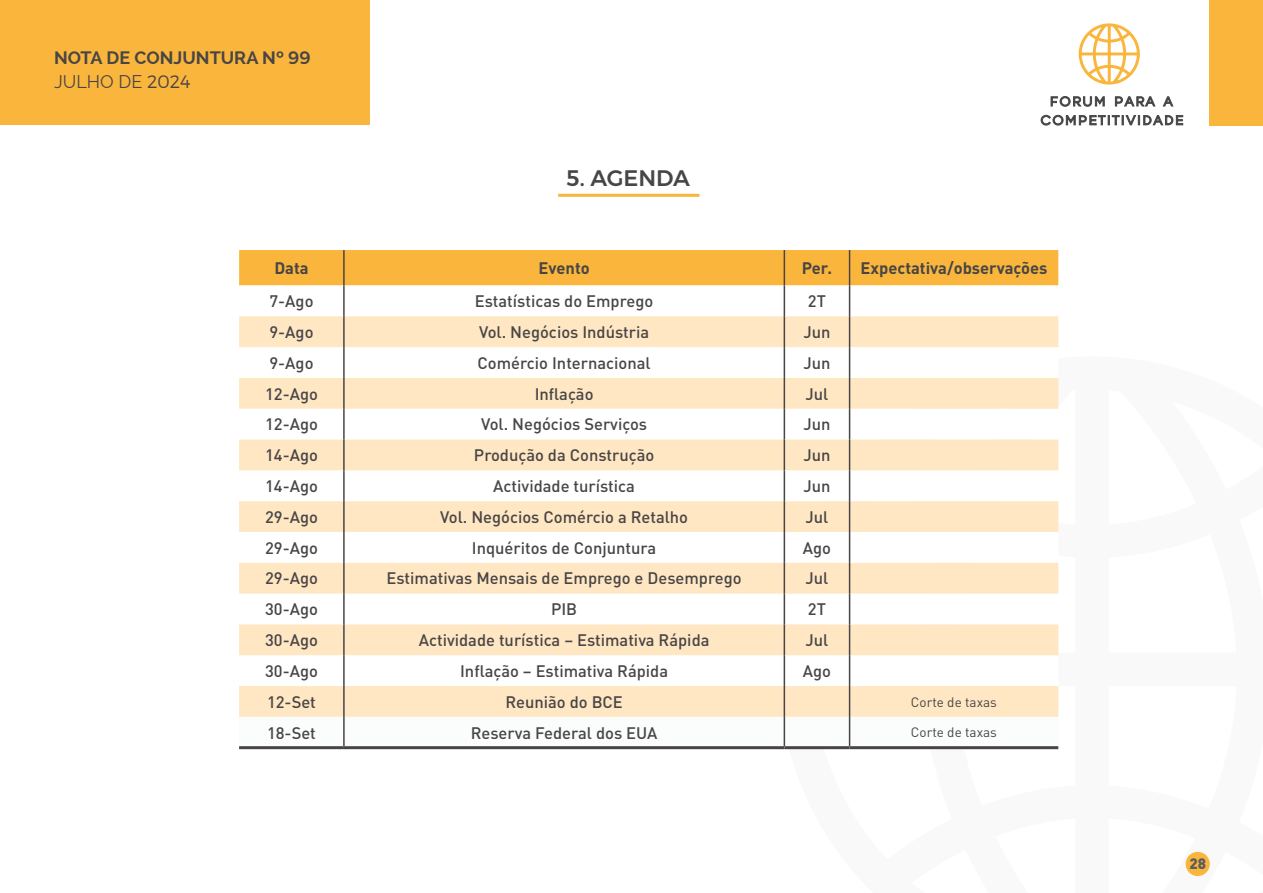
<style>
.page{position:relative;width:1263px;height:893px;background:#fff}
.page>*{position:absolute;margin:0;border:0;box-sizing:border-box;transform-origin:0 0}
.t1{font:500 22.5px "Montserrat";color:#484546}
.t2{font:700 18px/23.4px "Raleway";color:#484546}
.t3{font:500 16.5px "DIN Pro";color:#484546}
.t4{font:700 16.5px "DIN Pro";color:#484546}
.t5{font:900 15px "DIN Pro";color:#5e5d5d}
.t6{font:13.5px "DIN Pro";color:#484546}
.s1{font-family:"Montserrat";font-weight:500}
.s2{font-weight:400}
.s3{font-family:"Montserrat";font-weight:300}
</style>
<div class="page">
<div style="left:0;top:0;width:370px;height:125px;background:#fab63c"></div>
<div style="left:1210px;top:0;width:53px;height:125px;background:#fab63c"></div>
<svg style="left:1079px;top:23px;width:61px;height:62px"></svg>
<svg style="left:1050px;top:96px;width:55px;height:11px"></svg>
<svg style="left:1115px;top:96px;width:41px;height:11px"></svg>
<svg style="left:1162px;top:96px;width:12px;height:11px"></svg>
<svg style="left:1040px;top:114px;width:143px;height:12px"></svg>
<div style="left:1185px;top:852px;width:25px;height:24px;background:#fab63c;border-radius:50%"></div>
<div style="left:239px;top:250px;width:819px;height:35px;background:#fab63c"></div>
<svg style="left:239px;top:285px;width:819px;height:31px"></svg>
<svg style="left:239px;top:316px;width:819px;height:216px;fill:#ffe7c3"></svg>
<svg style="left:239px;top:532px;width:819px;height:31px"></svg>
<svg style="left:239px;top:563px;width:819px;height:154px;fill:#ffe7c3"></svg>
<hr style="left:343px;top:250px;width:2px;height:35px;background:#484546">
<hr style="left:784px;top:250px;width:1px;height:35px;background:#484546">
<hr style="left:849px;top:250px;width:1px;height:35px;background:#484546">
<hr style="left:343px;top:285px;width:2px;height:31px;background:#484546">
<hr style="left:784px;top:285px;width:1px;height:31px;background:#484546">
<hr style="left:849px;top:285px;width:1px;height:31px;background:#484546">
<hr style="left:343px;top:316px;width:2px;height:31px;background:#484546">
<hr style="left:784px;top:316px;width:1px;height:31px;background:#484546">
<hr style="left:849px;top:316px;width:1px;height:31px;background:#484546">
<hr style="left:343px;top:347px;width:2px;height:31px;background:#484546">
<hr style="left:784px;top:347px;width:1px;height:31px;background:#484546">
<hr style="left:849px;top:347px;width:1px;height:31px;background:#484546">
<hr style="left:343px;top:378px;width:2px;height:31px;background:#484546">
<hr style="left:784px;top:378px;width:1px;height:31px;background:#484546">
<hr style="left:849px;top:378px;width:1px;height:31px;background:#484546">
<hr style="left:343px;top:409px;width:2px;height:31px;background:#484546">
<hr style="left:784px;top:409px;width:1px;height:31px;background:#484546">
<hr style="left:849px;top:409px;width:1px;height:31px;background:#484546">
<hr style="left:343px;top:440px;width:2px;height:30px;background:#484546">
<hr style="left:784px;top:440px;width:1px;height:30px;background:#484546">
<hr style="left:849px;top:440px;width:1px;height:30px;background:#484546">
<hr style="left:343px;top:470px;width:2px;height:31px;background:#484546">
<hr style="left:784px;top:470px;width:1px;height:31px;background:#484546">
<hr style="left:849px;top:470px;width:1px;height:31px;background:#484546">
<hr style="left:343px;top:501px;width:2px;height:31px;background:#484546">
<hr style="left:784px;top:501px;width:1px;height:31px;background:#484546">
<hr style="left:849px;top:501px;width:1px;height:31px;background:#484546">
<hr style="left:343px;top:532px;width:2px;height:31px;background:#484546">
<hr style="left:784px;top:532px;width:1px;height:31px;background:#484546">
<hr style="left:849px;top:532px;width:1px;height:31px;background:#484546">
<hr style="left:343px;top:563px;width:2px;height:31px;background:#484546">
<hr style="left:784px;top:563px;width:1px;height:31px;background:#484546">
<hr style="left:849px;top:563px;width:1px;height:31px;background:#484546">
<hr style="left:343px;top:594px;width:2px;height:30px;background:#484546">
<hr style="left:784px;top:594px;width:1px;height:30px;background:#484546">
<hr style="left:849px;top:594px;width:1px;height:30px;background:#484546">
<hr style="left:343px;top:624px;width:2px;height:31px;background:#484546">
<hr style="left:784px;top:624px;width:1px;height:31px;background:#484546">
<hr style="left:849px;top:624px;width:1px;height:31px;background:#484546">
<hr style="left:343px;top:655px;width:2px;height:31px;background:#484546">
<hr style="left:784px;top:655px;width:1px;height:31px;background:#484546">
<hr style="left:849px;top:655px;width:1px;height:31px;background:#484546">
<hr style="left:343px;top:686px;width:2px;height:31px;background:#484546">
<hr style="left:784px;top:686px;width:1px;height:31px;background:#484546">
<hr style="left:849px;top:686px;width:1px;height:31px;background:#484546">
<svg style="left:343px;top:717px;width:508px;height:29px"></svg>
<hr style="left:239px;top:746px;width:105px;height:3px;background:#484546">
<hr style="left:344px;top:746px;width:440px;height:3px;background:#484546">
<hr style="left:784px;top:746px;width:65px;height:3px;background:#484546">
<hr style="left:849px;top:746px;width:209px;height:3px;background:#484546">
<hr style="left:558px;top:194px;width:141px;height:3px;background:#fab63c">
<p class="t2" style="left:54px;top:46px;width:258px">NOTA DE CONJUNTURA Nº <span class="s1">99<br></span><span class="s2">JULHO DE</span> <span class="s3">2024</span></p>
<h1 class="t1" style="left:567px;top:164px;width:125px">5. AGENDA</h1>
<p class="t4" style="left:274px;top:257px;width:36px">Data</p>
<p class="t4" style="left:538px;top:257px;width:53px">Evento</p>
<p class="t4" style="left:802px;top:257px;width:32px">Per.</p>
<p class="t4" style="left:860px;top:257px;width:188px">Expectativa/observações</p>
<p class="t3" style="left:269px;top:290px;width:46px">7-Ago</p>
<p class="t3" style="left:475px;top:290px;width:180px">Estatísticas do Emprego</p>
<p class="t3" style="left:808px;top:290px;width:20px">2T</p>
<p class="t3" style="left:269px;top:321px;width:46px">9-Ago</p>
<p class="t3" style="left:479px;top:321px;width:172px">Vol. Negócios Indústria</p>
<p class="t3" style="left:803px;top:321px;width:29px">Jun</p>
<p class="t3" style="left:269px;top:352px;width:46px">9-Ago</p>
<p class="t3" style="left:478px;top:352px;width:175px">Comércio Internacional</p>
<p class="t3" style="left:803px;top:352px;width:29px">Jun</p>
<p class="t3" style="left:265px;top:382px;width:54px">12-Ago</p>
<p class="t3" style="left:535px;top:382px;width:60px">Inflação</p>
<p class="t3" style="left:805px;top:382px;width:24px">Jul</p>
<p class="t3" style="left:265px;top:413px;width:54px">12-Ago</p>
<p class="t3" style="left:481px;top:413px;width:168px">Vol. Negócios Serviços</p>
<p class="t3" style="left:803px;top:413px;width:29px">Jun</p>
<p class="t3" style="left:265px;top:444px;width:54px">14-Ago</p>
<p class="t3" style="left:474px;top:444px;width:182px">Produção da Construção</p>
<p class="t3" style="left:803px;top:444px;width:29px">Jun</p>
<p class="t3" style="left:265px;top:475px;width:54px">14-Ago</p>
<p class="t3" style="left:493px;top:475px;width:143px">Actividade turística</p>
<p class="t3" style="left:803px;top:475px;width:29px">Jun</p>
<p class="t3" style="left:265px;top:506px;width:54px">29-Ago</p>
<p class="t3" style="left:440px;top:506px;width:249px">Vol. Negócios Comércio a Retalho</p>
<p class="t3" style="left:805px;top:506px;width:24px">Jul</p>
<p class="t3" style="left:265px;top:536px;width:54px">29-Ago</p>
<p class="t3" style="left:472px;top:536px;width:186px">Inquéritos de Conjuntura</p>
<p class="t3" style="left:803px;top:536px;width:30px">Ago</p>
<p class="t3" style="left:265px;top:567px;width:54px">29-Ago</p>
<p class="t3" style="left:387px;top:567px;width:357px">Estimativas Mensais de Emprego e Desemprego</p>
<p class="t3" style="left:805px;top:567px;width:24px">Jul</p>
<p class="t3" style="left:265px;top:598px;width:54px">30-Ago</p>
<p class="t3" style="left:551px;top:598px;width:28px">PIB</p>
<p class="t3" style="left:808px;top:598px;width:20px">2T</p>
<p class="t3" style="left:265px;top:629px;width:54px">30-Ago</p>
<p class="t3" style="left:419px;top:629px;width:292px">Actividade turística – Estimativa Rápida</p>
<p class="t3" style="left:805px;top:629px;width:24px">Jul</p>
<p class="t3" style="left:265px;top:660px;width:54px">30-Ago</p>
<p class="t3" style="left:460px;top:660px;width:209px">Inflação – Estimativa Rápida</p>
<p class="t3" style="left:803px;top:660px;width:30px">Ago</p>
<p class="t3" style="left:267px;top:690px;width:50px">12-Set</p>
<p class="t3" style="left:505px;top:690px;width:119px">Reunião do BCE</p>
<p class="t6" style="left:911px;top:693px;width:87px">Corte de taxas</p>
<p class="t3" style="left:267px;top:721px;width:50px">18-Set</p>
<p class="t3" style="left:471px;top:721px;width:188px">Reserva Federal dos EUA</p>
<p class="t6" style="left:911px;top:723px;width:87px">Corte de taxas</p>
<p class="t5" style="left:1189px;top:853px;width:18px">28</p>
</div>
